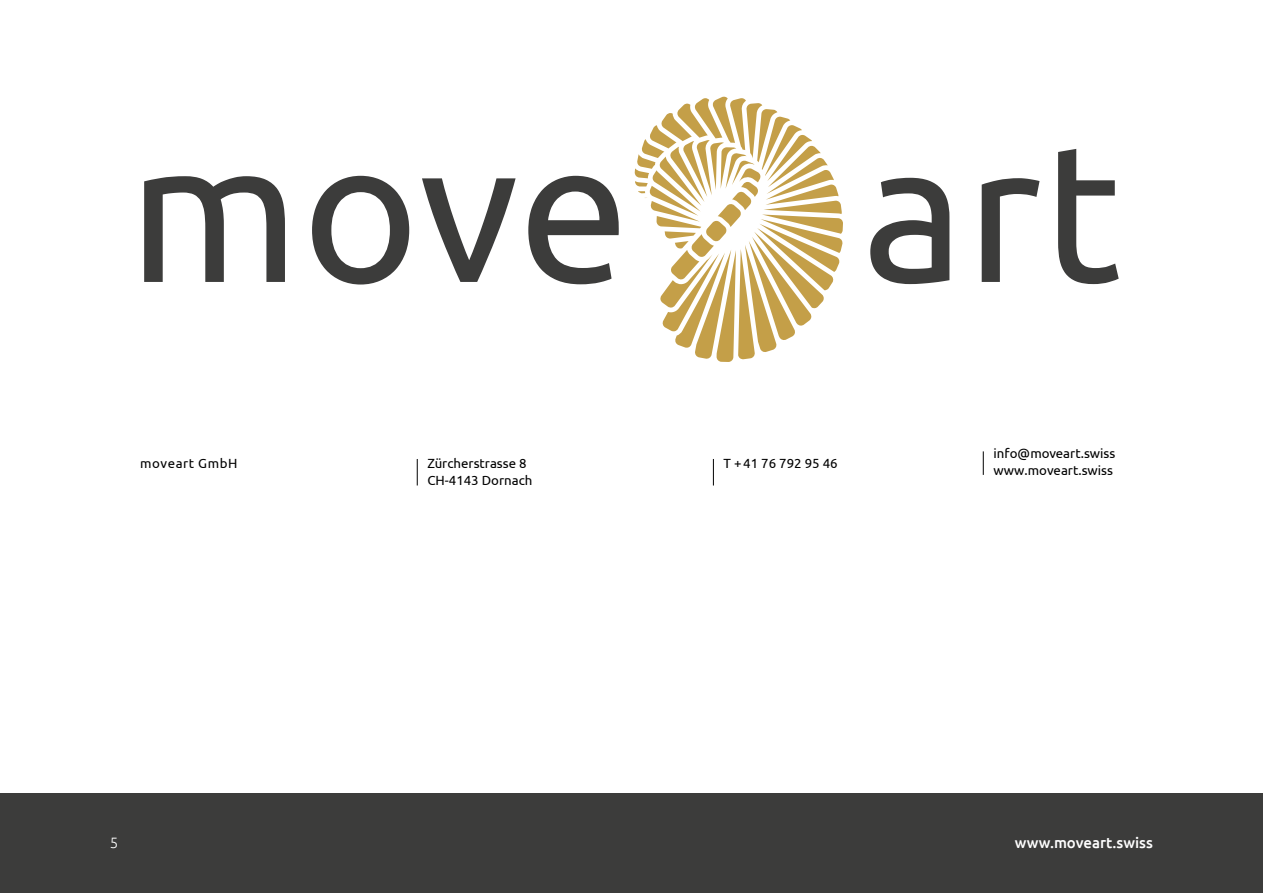
<style>
.page{position:relative;width:1263px;height:893px;background:#fff}
.page>*{position:absolute;margin:0;border:0;box-sizing:border-box;transform-origin:0 0}
.t1{font:500 15px "Ubuntu";color:#fff}
.t2{font:300 15px "Ubuntu";color:#fff}
.t3{font:13.2px/17.1px "Ubuntu";color:#000}
.t4{font:13.2px "Ubuntu";letter-spacing:.04em;color:#000}
</style>
<div class="page">
<div style="left:0;top:794px;width:1263px;height:99px;background:#3c3c3b"></div>
<svg style="left:144px;top:176px;width:141px;height:106px"></svg>
<svg style="left:312px;top:176px;width:97px;height:109px"></svg>
<svg style="left:422px;top:178px;width:94px;height:104px"></svg>
<svg style="left:528px;top:176px;width:91px;height:108px"></svg>
<svg style="left:870px;top:178px;width:79px;height:106px"></svg>
<svg style="left:982px;top:178px;width:57px;height:104px"></svg>
<svg style="left:1058px;top:149px;width:61px;height:135px"></svg>
<svg style="left:635px;top:97px;width:208px;height:265px"></svg>
<svg style="left:713px;top:459px;width:1px;height:26px"></svg>
<svg style="left:417px;top:459px;width:1px;height:26px"></svg>
<svg style="left:983px;top:451px;width:1px;height:24px"></svg>
<p class="t4" style="left:140px;top:456px;width:99px">moveart GmbH</p>
<p class="t3" style="left:427px;top:455px;width:101px">Zürcherstrasse 8</p>
<p class="t3" style="left:724px;top:455px;width:116px">T +41 76 792 95 46</p>
<p class="t3" style="left:427px;top:472px;width:107px">CH-4143 Dornach</p>
<p class="t3" style="left:993px;top:444px;width:123px">info@moveart.swiss www.moveart.swiss</p>
<p class="t2" style="left:110px;top:834px;width:10px">5</p>
<p class="t1" style="left:1015px;top:834px;width:140px">www.moveart.swiss</p>
</div>
